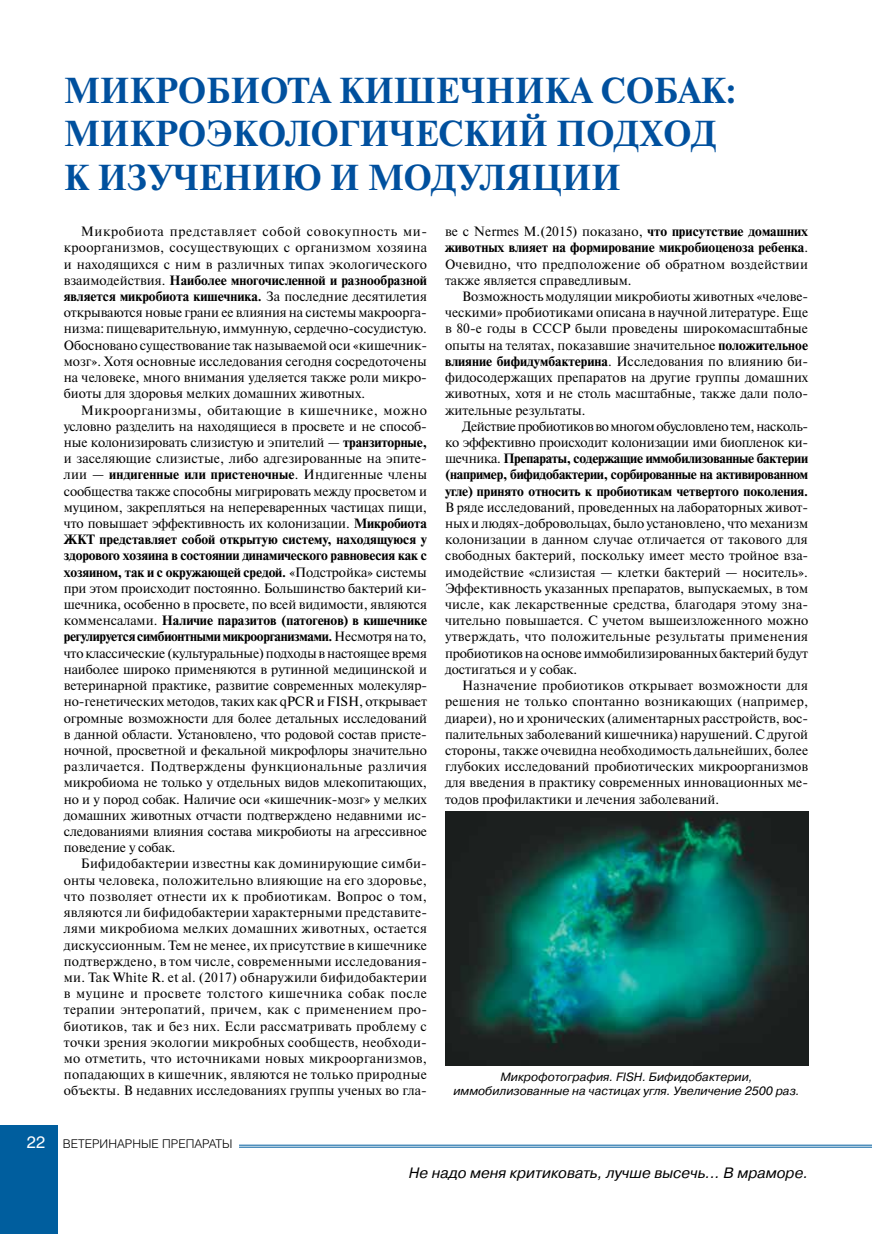
<style>
.page{position:relative;width:872px;height:1234px;background:#fff}
.page>*{position:absolute;margin:0;border:0;box-sizing:border-box;transform-origin:0 0}
.t1{font:700 36px/43.2px "Newton C";color:#00509e}
.t2{font:italic 15px "Pragmatica C";color:#000}
.t3{font:13.5px/16.2px "Newton C";color:#000;text-align:justify}
.t4{font:700 13.5px/16.2px "Newton C";letter-spacing:-.02em;color:#000;text-align:justify}
.t5{font:italic 12px/14.4px "Pragmatica C";color:#000;text-align:center}
.t6{font:300 12px "Helios";color:#000}
.s1{font-weight:700}
.s2{font-weight:400}
.s3{font-weight:400;font-size:16.5px;color:#fff}
</style>
<div class="page">
<hr style="left:239px;top:1146px;width:633px;height:1px;background:#005e9e">
<hr style="left:239px;top:1144px;width:633px;height:1px;background:#005e9e">
<div style="left:0;top:1125px;width:58px;height:108px;background:#005e9e"></div>
<img style="left:445px;top:811px;width:363px;height:254px">
<h1 class="t1" style="left:64px;top:69px;width:674px">Микробиота кишечника собак: микроэкологический подход к изучению и модуляции</h1>
<p class="t3" style="left:64px;top:223px;width:365px;text-indent:17px">Микробиота представляет собой совокупность ми&shy;кроорганизмов, сосуществующих с организмом хозяина и находящихся с ним в различных типах экологического взаимодействия. <span class="s1">Наиболее многочисленной и разнообразной является микробиота кишечника.</span> За последние десятилетия открываются новые грани ее влияния на системы макроорга&shy;низма: пищеварительную, иммунную, сердечно-сосудистую.<br>Обосновано существование так называемой оси «кишечник&shy;мозг». Хотя основные исследования сегодня сосредоточены на человеке, много внимания уделяется также роли микро&shy;биоты для здоровья мелких домашних животных.</p>
<p class="t3" style="left:64px;top:402px;width:365px;text-indent:17px">Микроорганизмы, обитающие в кишечнике, можно условно разделить на находящиеся в просвете и не способ&shy;ные колонизировать слизистую и эпителий — <span class="s1">транзиторные, </span>и заселяющие слизистые, либо адгезированные на эпите&shy;лии — <span class="s1">индигенные или пристеночные</span>. Индигенные члены сообщества также способны мигрировать между просветом и муцином, закрепляться на непереваренных частицах пищи, что повышает эффективность их колонизации. <span class="s1">Микробиота ЖКТ представляет собой открытую систему, находящуюся у здорового хозяина в состоянии динамического равновесия как с хозяином, так и с окружающей средой.</span> «Подстройка» системы при этом происходит постоянно. Большинство бактерий ки&shy;шечника, особенно в просвете, по всей видимости, являются комменсалами. <span class="s1">Наличие паразитов (патогенов) в кишечнике регулируется симбионтными микроорганизмами.</span> Несмотря на то, что классические (культуральные) подходы в настоящее время наиболее широко применяются в рутинной медицинской и ветеринарной практике, развитие современных молекуляр&shy;но-генетических методов, таких как qPCR и FISH, открывает огромные возможности для более детальных исследований в данной области. Установлено, что родовой состав присте&shy;ночной, просветной и фекальной микрофлоры значительно различается. Подтверждены функциональные различия микробиома не только у отдельных видов млекопитающих, но и у пород собак. Наличие оси «кишечник-мозг» у мелких домашних животных отчасти подтверждено недавними ис&shy;следованиями влияния состава микробиоты на агрессивное поведение у собак.</p>
<p class="t3" style="left:64px;top:855px;width:365px;text-indent:17px">Бифидобактерии известны как доминирующие симби&shy;онты человека, положительно влияющие на его здоровье, что позволяет отнести их к пробиотикам. Вопрос о том, являются ли бифидобактерии характерными представите&shy;лями микробиома мелких домашних животных, остается дискуссионным. Тем не менее, их присутствие в кишечнике подтверждено, в том числе, современными исследования&shy;ми. Так White R. et al. (2017) обнаружили бифидобактерии в муцине и просвете толстого кишечника собак после терапии энтеропатий, причем, как с применением про&shy;биотиков, так и без них. Если рассматривать проблему с точки зрения экологии микробных сообществ, необходи&shy;мо отметить, что источниками новых микроорганизмов, попадающих в кишечник, являются не только природные объекты. В недавних исследованиях группы ученых во гла-</p>
<p class="t3" style="left:445px;top:223px;width:365px">ве с Nermes M.(2015) показано, <span class="s1">что присутствие домашних животных влияет на формирование микробиоценоза ребенка</span>.<br>Очевидно, что предположение об обратном воздействии также является справедливым.</p>
<p class="t3" style="left:445px;top:288px;width:365px;text-indent:17px">Возможность модуляции микробиоты животных «челове&shy;ческими» пробиотиками описана в научной литературе. Еще в 80-е годы в СССР были проведены широкомасштабные опыты на телятах, показавшие значительное <span class="s1">положительное влияние бифидумбактерина</span>. Исследования по влиянию би&shy;фидосодержащих препаратов на другие группы домашних животных, хотя и не столь масштабные, также дали поло&shy;жительные результаты.</p>
<p class="t4" style="left:445px;top:418px;width:365px;text-indent:17px"><span class="s2">Действие пробиотиков во многом обусловлено тем, насколь&shy;ко эффективно происходит колонизации ими биопленок ки&shy;шечника.</span> Препараты, содержащие иммобилизованные бактерии (например, бифидобактерии, сорбированные на активированном угле) принято относить к пробиотикам четвертого поколения.</p>
<p class="t3" style="left:445px;top:499px;width:365px">В ряде исследований, проведенных на лабораторных живот&shy;ных и людях-добровольцах, было установлено, что механизм колонизации в данном случае отличается от такового для свободных бактерий, поскольку имеет место тройное вза&shy;имодействие «слизистая — клетки бактерий — носитель».<br>Эффективность указанных препаратов, выпускаемых, в том числе, как лекарственные средства, благодаря этому зна&shy;чительно повышается. С учетом вышеизложенного можно утверждать, что положительные результаты применения пробиотиков на основе иммобилизированных бактерий будут достигаться и у собак.</p>
<p class="t3" style="left:445px;top:677px;width:365px;text-indent:17px">Назначение пробиотиков открывает возможности для решения не только спонтанно возникающих (например, диареи), но и хронических (алиментарных расстройств, вос&shy;палительных заболеваний кишечника) нарушений. С другой стороны, также очевидна необходимость дальнейших, более глубоких исследований пробиотических микроорганизмов для введения в практику современных инновационных ме&shy;тодов профилактики и лечения заболеваний.</p>
<p class="t5" style="left:453px;top:1068px;width:348px">Микрофотография. FISH. Бифидобактерии, иммобилизованные на частицах угля. Увеличение 2500 раз.</p>
<p class="t6" style="left:27px;top:1135px;width:207px"><span class="s3">22</span> ВЕТЕРИНАРНЫЕ ПРЕПАРАТЫ</p>
<p class="t2" style="left:409px;top:1163px;width:401px">Не надо меня критиковать, лучше высечь... В мраморе.</p>
</div>
